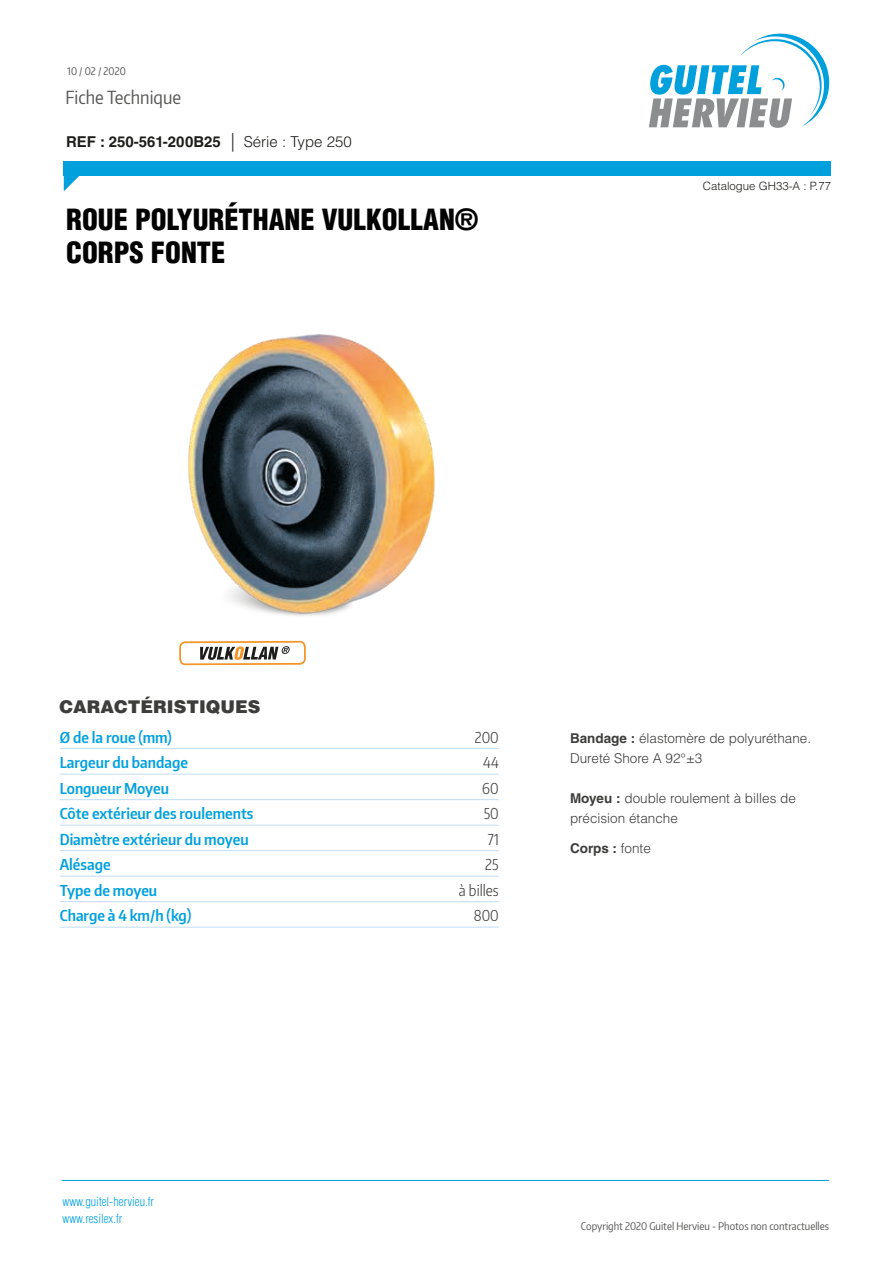
<style>
.page{position:relative;width:893px;height:1263px;background:#fff}
.page>*{position:absolute;margin:0;border:0;box-sizing:border-box;transform-origin:0 0}
.t1{font:900 condensed 28.5px/33px "Helvetica LT Std";color:#020203}
.t2{font:18px "Encode Sans Condensed";color:#575756}
.t3{font:900 17.55px "Helvetica LT Std";color:#3d3d3c}
.t4{font:600 15px "Encode Sans Condensed";color:#00a0dd}
.t5{font:700 15px "Helvetica LT Std";color:#1d1d1b}
.t6{font:300 15px "Encode Sans Condensed";color:#3d3d3c}
.t7{font:300 13.5px/19.5px "Helvetica LT Std";color:#3d3d3c}
.t8{font:700 13.5px "Helvetica LT Std";color:#3d3d3c}
.t9{font:300 condensed 12.3px/16.6px "Helvetica LT Std";color:#00a0dd}
.t10{font:300 11.4px "Helvetica LT Std";color:#1d1d1b}
.t11{font:10.5px "Encode Sans Condensed";color:#575756}
.s1{font-weight:300;font-stretch:condensed;font-size:18.6px}
.s2{font-weight:300}
.s3{font-weight:700}
</style>
<div class="page">
<svg style="left:649px;top:33px;width:181px;height:95px"></svg>
<div style="left:64px;top:161px;width:767px;height:15px;background:#00a0dd"></div>
<svg style="left:64px;top:176px;width:15px;height:15px"></svg>
<hr style="left:62px;top:1180px;width:767px;height:1px;background:#00a0dd">
<hr style="left:60px;top:748px;width:439px;height:1px;background:#c2def5">
<hr style="left:60px;top:774px;width:439px;height:1px;background:#c2def5">
<hr style="left:60px;top:799px;width:439px;height:1px;background:#c2def5">
<hr style="left:60px;top:825px;width:439px;height:1px;background:#c2def5">
<hr style="left:60px;top:850px;width:439px;height:1px;background:#c2def5">
<hr style="left:60px;top:876px;width:439px;height:1px;background:#c2def5">
<hr style="left:60px;top:901px;width:439px;height:1px;background:#c2def5">
<hr style="left:60px;top:927px;width:439px;height:1px;background:#c2def5">
<img style="left:179px;top:334px;width:256px;height:331px">
<p class="t11" style="left:67px;top:64px;width:60px">10 / 02 / 2020</p>
<p class="t2" style="left:65px;top:85px;width:117px">Fiche Technique</p>
<p class="t5" style="left:66px;top:132px;width:287px">REF : 250-561-200B25 <span class="s1">|</span> <span class="s2">Série : Type 250</span></p>
<p class="t1" style="left:66px;top:203px;width:414px">ROUE POLYURÉTHANE VULKOLLAN®<br>CORPS FONTE</p>
<p class="t10" style="left:703px;top:179px;width:130px">Catalogue GH33-A : P.77</p>
<p class="t3" style="left:60px;top:696px;width:202px">CARACTÉRISTIQUES</p>
<p class="t4" style="left:60px;top:727px;width:114px">Ø de la roue (mm)</p>
<p class="t6" style="left:475px;top:727px;width:25px">200</p>
<p class="t4" style="left:60px;top:753px;width:130px">Largeur du bandage</p>
<p class="t6" style="left:483px;top:753px;width:17px">44</p>
<p class="t4" style="left:60px;top:778px;width:111px">Longueur Moyeu</p>
<p class="t6" style="left:482px;top:778px;width:18px">60</p>
<p class="t4" style="left:60px;top:804px;width:195px">Côte extérieur des roulements</p>
<p class="t6" style="left:484px;top:804px;width:17px">50</p>
<p class="t4" style="left:60px;top:829px;width:190px">Diamètre extérieur du moyeu</p>
<p class="t6" style="left:488px;top:829px;width:13px">71</p>
<p class="t4" style="left:60px;top:855px;width:52px">Alésage</p>
<p class="t6" style="left:485px;top:855px;width:15px">25</p>
<p class="t4" style="left:60px;top:880px;width:99px">Type de moyeu</p>
<p class="t6" style="left:459px;top:880px;width:41px">à billes</p>
<p class="t4" style="left:60px;top:906px;width:133px">Charge à 4 km/h (kg)</p>
<p class="t6" style="left:474px;top:906px;width:26px">800</p>
<p class="t7" style="left:570px;top:728px;width:243px"><span class="s3">Bandage :</span> élastomère de polyuréthane.<br>Dureté Shore A 92°±3</p>
<p class="t7" style="left:570px;top:788px;width:227px"><span class="s3">Moyeu :</span> double roulement à billes de précision étanche</p>
<p class="t8" style="left:570px;top:840px;width:82px">Corps : <span class="s2">fonte</span></p>
<p class="t9" style="left:63px;top:1193px;width:93px">www.guitel-hervieu.fr www.resilex.fr</p>
<p class="t11" style="left:581px;top:1219px;width:250px">Copyright 2020 Guitel Hervieu - Photos non contractuelles</p>
</div>
